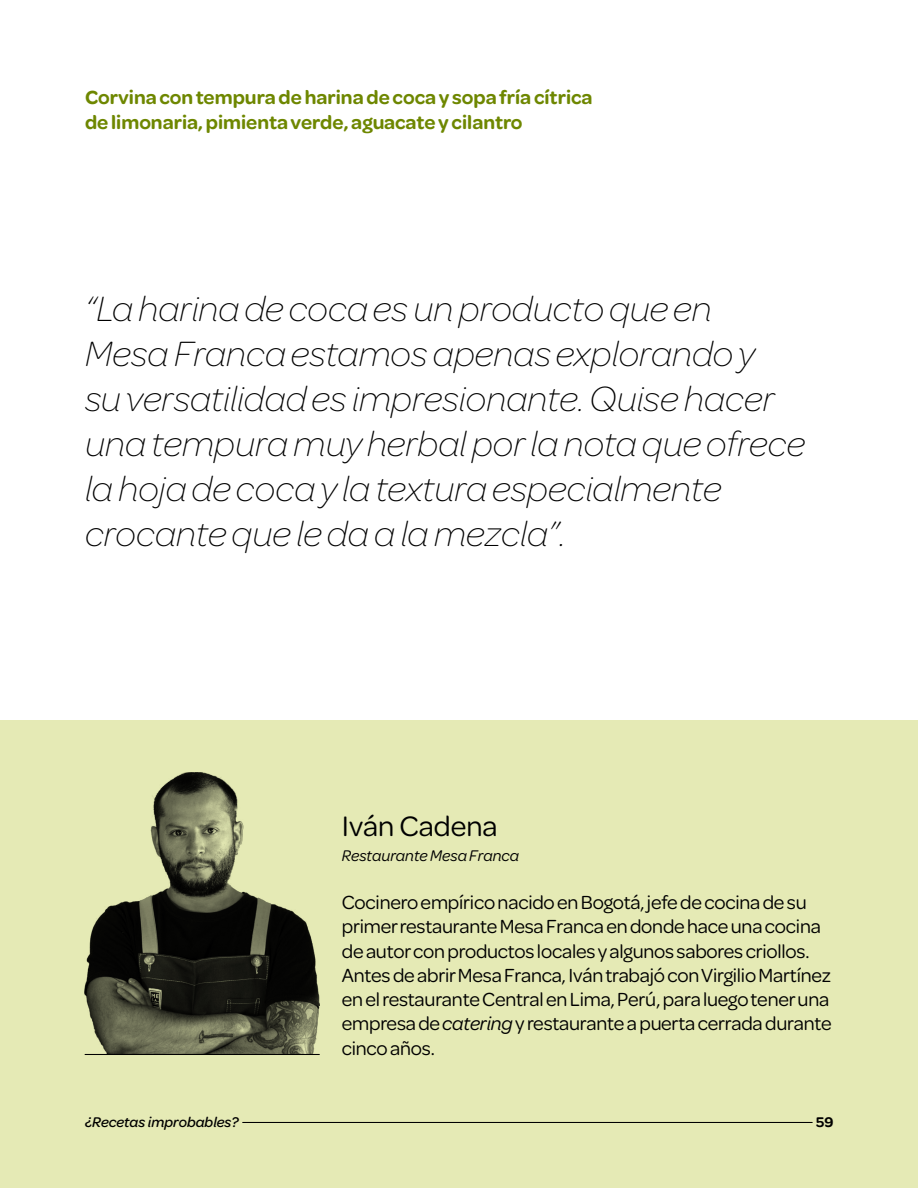
<style>
.page{position:relative;width:918px;height:1188px;background:#fff}
.page>*{position:absolute;margin:0;border:0;box-sizing:border-box;transform-origin:0 0}
.t1{font:italic 200 37.5px/45px "Omnes";color:#000}
.t2{font:30px "Omnes";color:#000}
.t3{font:20.25px/24.3px "Omnes";letter-spacing:-.01em;color:#000}
.t4{font:600 20.25px/24.3px "Omnes";color:#6e8700}
.t5{font:italic 16.5px "Omnes";color:#000}
.t6{font:italic 500 15px "Omnes";color:#000}
.t7{font:600 15px "Omnes";color:#000}
.s1{font-style:italic}
</style>
<div class="page">
<div style="left:0;top:721px;width:918px;height:467px;background:#e5eab5"></div>
<img style="left:85px;top:772px;width:234px;height:282px">
<hr style="left:85px;top:1054px;width:234px;height:1px;background:#000">
<p class="t4" style="left:85px;top:84px;width:509px">Corvina con tempura de harina de coca y sopa fría cítrica de limonaria, pimienta verde, aguacate y cilantro</p>
<p class="t1" style="left:85px;top:284px;width:722px">“La harina de coca es un producto que en<br>Mesa Franca estamos apenas explorando y<br>su versatilidad es impresionante. Quise hacer una tempura muy herbal por la nota que ofrece la hoja de coca y la textura especialmente crocante que le da a la mezcla”.</p>
<h2 class="t2" style="left:342px;top:806px;width:157px">Iván Cadena</h2>
<p class="t5" style="left:342px;top:844px;width:179px">Restaurante Mesa Franca</p>
<p class="t3" style="left:342px;top:889px;width:491px">Cocinero empírico nacido en Bogotá, jefe de cocina de su primer restaurante Mesa Franca en donde hace una cocina de autor con productos locales y algunos sabores criollos.<br>Antes de abrir Mesa Franca, Iván trabajó con Virgilio Martínez en el restaurante Central en Lima, Perú, para luego tener una empresa de <span class="s1">catering</span> y restaurante a puerta cerrada durante cinco años.</p>
<p class="t6" style="left:85px;top:1112px;width:155px">¿Recetas improbables?</p>
<p class="t7" style="left:816px;top:1111px;width:19px">59</p>
</div>
